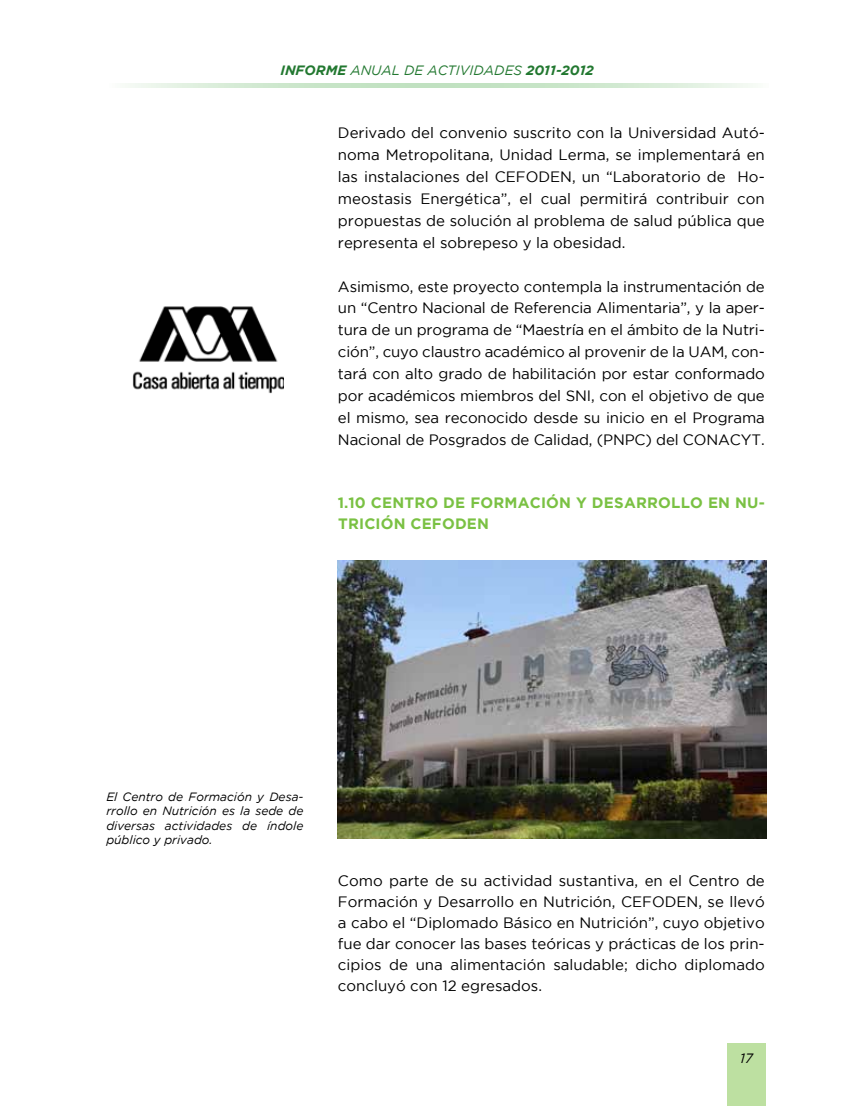
<style>
.page{position:relative;width:851px;height:1106px;background:#fff}
.page>*{position:absolute;margin:0;border:0;box-sizing:border-box;transform-origin:0 0}
.t1{font:15px/21.9px "Gotham";color:#000;text-align:justify}
.t2{font:700 15px/21px "Gotham";letter-spacing:.015em;color:#7ac143}
.t3{font:italic 13.5px "Gotham";color:#227830}
.t4{font:italic 13.5px "Gotham";color:#000}
.t5{font:italic 12px/14.4px "Gotham";color:#000;text-align:justify}
.s1{font-weight:700}
</style>
<div class="page">
<svg style="left:128px;top:84px;width:625px;height:3px;background:#d2e9d1"></svg>
<div style="left:727px;top:1043px;width:38px;height:63px;background:#bde0a1"></div>
<img style="left:338px;top:560px;width:428px;height:279px">
<img style="left:132px;top:306px;width:151px;height:88px">
<p class="t3" style="left:280px;top:63px;width:315px"><span class="s1">INFORME</span> ANUAL DE ACTIVIDADES <span class="s1">2011-2012</span></p>
<p class="t1" style="left:338px;top:122px;width:428px">Derivado del convenio suscrito con la Universidad Autó&shy;noma Metropolitana, Unidad Lerma, se implementará en las instalaciones del CEFODEN, un “Laboratorio de Ho&shy;meostasis Energética”, el cual permitirá contribuir con propuestas de solución al problema de salud pública que representa el sobrepeso y la obesidad.</p>
<p class="t1" style="left:338px;top:275px;width:428px">Asimismo, este proyecto contempla la instrumentación de un “Centro Nacional de Referencia Alimentaria”, y la aper&shy;tura de un programa de “Maestría en el ámbito de la Nutri&shy;ción”, cuyo claustro académico al provenir de la UAM, con&shy;tará con alto grado de habilitación por estar conformado por académicos miembros del SNI, con el objetivo de que el mismo, sea reconocido desde su inicio en el Programa Nacional de Posgrados de Calidad, (PNPC) del CONACYT.</p>
<p class="t2" style="left:338px;top:492px;width:428px">1.10 CENTRO DE FORMACIÓN Y DESARROLLO EN N U-<br>TRICIÓN CEFO</p>
<p class="t2" style="left:455px;top:513px;width:23px">DEN</p>
<p class="t5" style="left:106px;top:789px;width:199px">El Centro de Formación y Desa&shy;rrollo en Nutrición es la sede de diversas actividades de índole público y privado.</p>
<p class="t1" style="left:338px;top:870px;width:428px;line-height:21px">Como parte de su actividad sustantiva, en el Centro de Formación y Desarrollo en Nutrición, CEFODEN, se llevó a cabo el “Diplomado Básico en Nutrición”, cuyo objetivo fue dar conocer las bases teóricas y prácticas de los prin&shy;cipios de una alimentación saludable; dicho diplomado concluyó con 12 egresados.</p>
<p class="t4" style="left:740px;top:1050px;width:14px">17</p>
</div>
